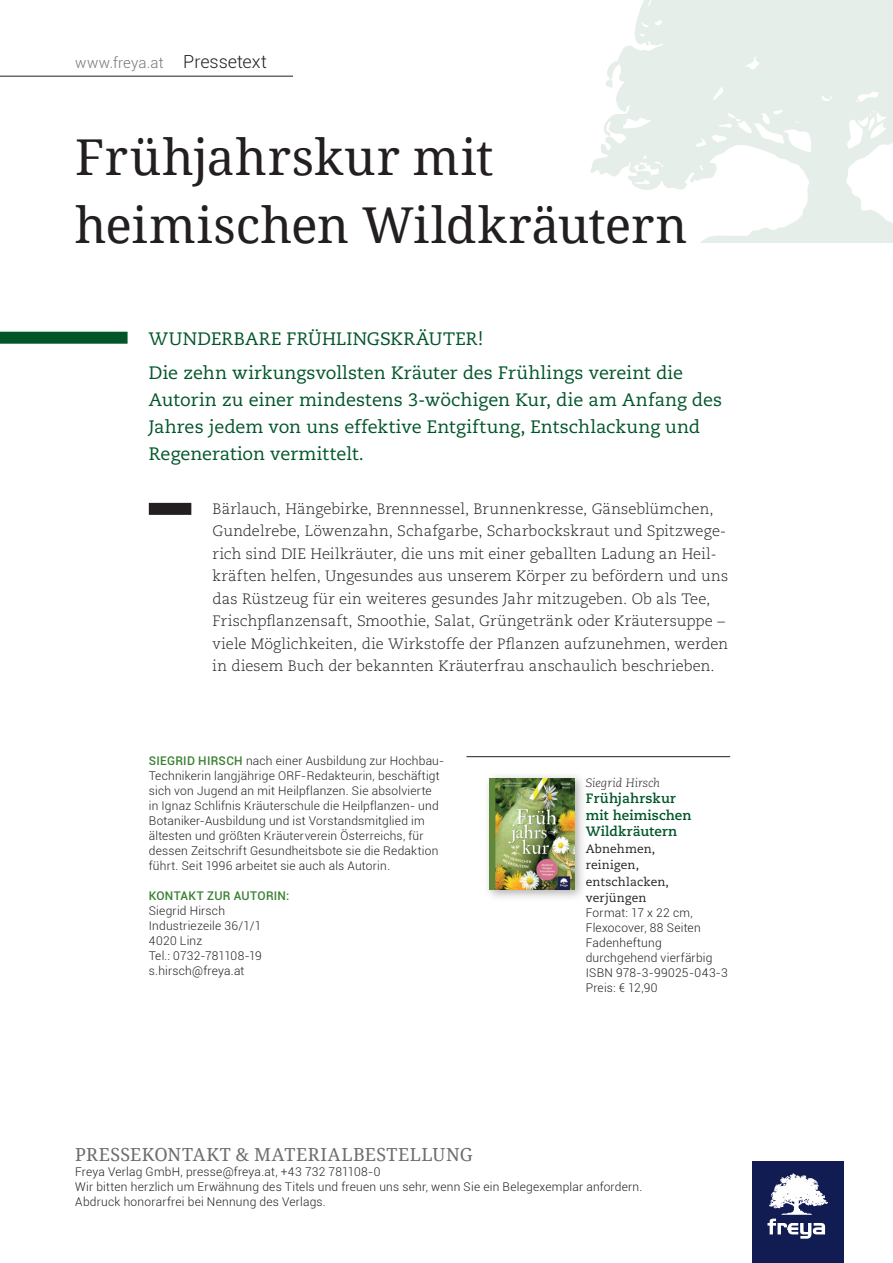
<style>
.page{position:relative;width:893px;height:1263px;background:#fff}
.page>*{position:absolute;margin:0;border:0;box-sizing:border-box;transform-origin:0 0}
.t1{font:49.5px/67.5px "Noto Serif";letter-spacing:.01em;color:#231f20}
.t2{font:18px/27px "Caecilia";color:#005529}
.t3{font:18px "Noto Serif";letter-spacing:.025em;color:#6c6d70}
.t4{font:300 15px/22.5px "Caecilia";letter-spacing:.005em;color:#231f20}
.t5{font:300 15px "Roboto";letter-spacing:.01em;color:#76787b}
.t6{font:700 13.5px/16.5px "Caecilia";letter-spacing:.01em;color:#005529}
.t7{font:300 12px/15px "Roboto";letter-spacing:.02em;color:#231f20}
.t8{font:12px/16.5px "Caecilia";letter-spacing:.01em;color:#231f20}
.t9{font:500 12px "Roboto";letter-spacing:.025em;color:#3a8033}
.t10{font:italic 300 12px "Caecilia";letter-spacing:-.005em;color:#231f20}
.s1{font-size:18px;color:#231f20}
.s2{font-weight:500;color:#3a8033}
</style>
<div class="page">
<hr style="left:0;top:76px;width:293px;height:1px;background:#231f20">
<div style="left:752px;top:1161px;width:91px;height:102px;background:#101c52"></div>
<svg style="left:767px;top:1173px;width:61px;height:65px"></svg>
<svg style="left:590px;top:0;width:303px;height:243px;fill:#e6eeea"></svg>
<div style="left:0;top:332px;width:128px;height:12px;background:#005529"></div>
<div style="left:149px;top:503px;width:42px;height:12px;background:#231f20"></div>
<hr style="left:466px;top:756px;width:264px;height:1px;background:#231f20">
<div style="left:483px;top:772px;width:104px;height:129px;background:#231f20;opacity:.35"></div>
<img style="left:489px;top:778px;width:85px;height:111px">
<p class="t5" style="left:75px;top:52px;width:193px">www.freya.at <span class="s1">Pressetext</span></p>
<h1 class="t1" style="left:75px;top:122px;width:614px">Frühjahrskur mit heimischen Wildkräutern</h1>
<h2 class="t2" style="left:149px;top:322px;width:536px;line-height:34.5px">WUNDERBARE FRÜHLINGSKRÄUTER!<br>Die zehn wirkungsvollsten Kräuter des Frühlings vereint die</h2>
<h2 class="t2" style="left:149px;top:387px;width:575px">Autorin zu einer mindestens 3-wöchigen Kur, die am Anfang des<br>Jahres jedem von uns effektive Entgiftung, Entschlackung und<br>Regeneration vermittelt.</h2>
<p class="t4" style="left:213px;top:498px;width:517px">Bärlauch, Hängebirke, Brennnessel, Brunnenkresse, Gänseblümchen, Gundelrebe, Löwenzahn, Schafgarbe, Scharbockskraut und Spitzwege&shy;rich sind DIE Heilkräuter, die uns mit einer geballten Ladung an Heil&shy;kräften helfen, Ungesundes aus unserem Körper zu befördern und uns das Rüstzeug für ein weiteres gesundes Jahr mitzugeben. Ob als Tee, Frischpflanzensaft, Smoothie, Salat, Grüngetränk oder Kräutersuppe – viele Möglichkeiten, die Wirkstoffe der Pflanzen aufzunehmen, werden in diesem Buch der bekannten Kräuterfrau anschaulich beschrieben.</p>
<p class="t7" style="left:149px;top:753px;width:297px"><span class="s2">SIEGRID HIRSCH</span> nach einer Ausbildung zur Hochbau-Technikerin langjährige ORF-Redakteurin, beschäftigt sich von Jugend an mit Heilpflanzen. Sie absolvierte<br>in Ignaz Schlifnis Kräuterschule die Heilpflanzen- und Botaniker-Ausbildung und ist Vorstandsmitglied im ältesten und größten Kräuterverein Österreichs, für dessen Zeitschrift Gesundheitsbote sie die Redaktion führt. Seit 1996 arbeitet sie auch als Autorin.</p>
<p class="t9" style="left:149px;top:888px;width:142px">KONTAKT ZUR AUTORIN:</p>
<p class="t7" style="left:149px;top:903px;width:115px">Siegrid Hirsch<br>Industriezeile 36/1/1<br>4020 Linz<br>Tel.: 0732-781108-19 s.hirsch@freya.at</p>
<p class="t10" style="left:586px;top:776px;width:76px">Siegrid Hirsch</p>
<p class="t6" style="left:586px;top:791px;width:107px">Frühjahrskur mit heimischen<br>Wildkräutern</p>
<p class="t8" style="left:586px;top:841px;width:85px">Abnehmen, reinigen, entschlacken, verjüngen</p>
<p class="t7" style="left:586px;top:905px;width:144px">Format: 17 x 22 cm,<br>Flexocover, 88 Seiten<br>Fadenheftung durchgehend vierfärbig<br>ISBN 978-3-99025-043-3<br>Preis: € 12,90</p>
<h2 class="t3" style="left:75px;top:1142px;width:399px">PRESSEKONTAKT &amp; MATERIALBESTELLUNG</h2>
<p class="t7" style="left:75px;top:1164px;width:569px">Freya Verlag GmbH, presse@freya.at, +43 732 781108-0<br>Wir bitten herzlich um Erwähnung des Titels und freuen uns sehr, wenn Sie ein Belegexemplar anfordern.<br>Abdruck honorarfrei bei Nennung des Verlags.</p>
</div>
